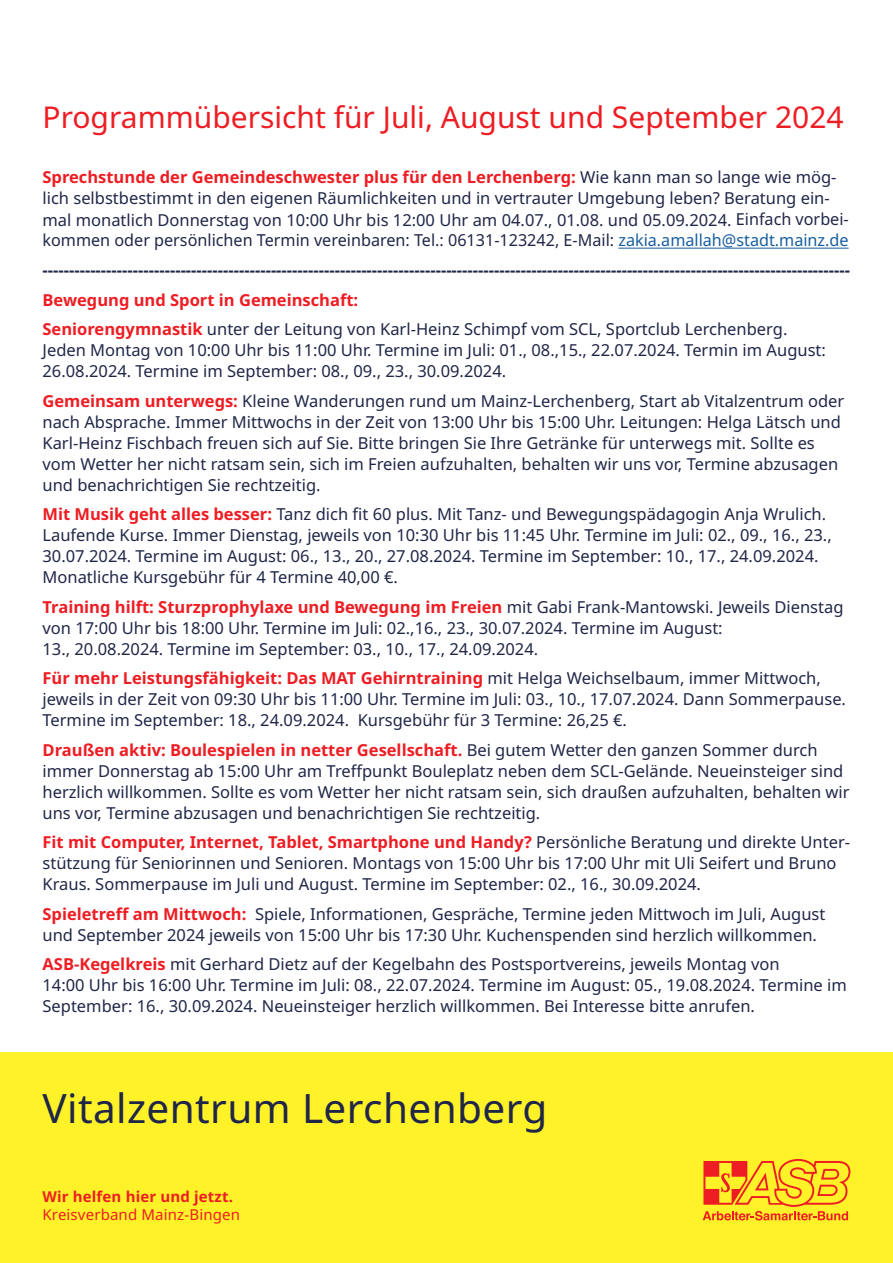
<style>
.page{position:relative;width:893px;height:1263px;background:#fff}
.page>*{position:absolute;margin:0;border:0;box-sizing:border-box;transform-origin:0 0}
.t1{font:40.5px "Noto Sans";color:#202647}
.t2{font:30px "Noto Sans";color:#ee1d23}
.t3{font:16.5px/21px "Noto Sans";color:#202647}
.t4{font:700 16.5px "Noto Sans";color:#202647}
.t5{font:15px "Noto Sans";letter-spacing:.01em;color:#ee1d23}
.t6{font:700 15px "Noto Sans";letter-spacing:.01em;color:#ee1d23}
.s1{font-weight:700;color:#ee1d23}
.s2{color:#175d9e}
</style>
<div class="page">
<hr style="left:618px;top:248px;width:231px;height:1px;background:#175d9e">
<div style="left:0;top:1052px;width:893px;height:211px;background:#fff229"></div>
<svg style="left:702px;top:1159px;width:148px;height:61px"></svg>
<h2 class="t2" style="left:43px;top:100px;width:803px">Programmübersicht für Juli, August und September 2024</h2>
<p class="t3" style="left:43px;top:167px;width:808px"><span class="s1">Sprechstunde der Gemeindeschwester plus für den Lerchenberg:</span> Wie kann man so lange wie mög&shy;lich selbstbestimmt in den eigenen Räumlichkeiten und in vertrauter Umgebung leben? Beratung ein&shy;mal monatlich Donnerstag von 10:00 Uhr bis 12:00 Uhr am 04.07., 01.08. und 05.09.2024. Einfach vorbei&shy;kommen oder persönlichen Termin vereinbaren: Tel.: 06131-123242, E-Mail: <span class="s2">zakia.amallah@stadt.mainz.de</span></p>
<p class="t4" style="left:43px;top:261px;width:809px">--------------------------------------------------------------------------------------------------------------------------------------------------------</p>
<p class="t3" style="left:43px;top:285px;width:746px;line-height:29.5px"><span class="s1">Bewegung und Sport in Gemeinschaft:<br>Seniorengymnastik</span> unter der Leitung von Karl-Heinz Schimpf vom SCL, Sportclub Lerchenberg.</p>
<p class="t3" style="left:43px;top:340px;width:785px">Jeden Montag von 10:00 Uhr bis 11:00 Uhr. Termine im Juli: 01., 08.,15., 22.07.2024. Termin im August:<br>26.08.2024. Termine im September: 08., 09., 23., 30.09.2024.</p>
<p class="t3" style="left:43px;top:390px;width:803px"><span class="s1">Gemeinsam unterwegs:</span> Kleine Wanderungen rund um Mainz-Lerchenberg, Start ab Vitalzentrum oder nach Absprache. Immer Mittwochs in der Zeit von 13:00 Uhr bis 15:00 Uhr. Leitungen: Helga Lätsch und Karl-Heinz Fischbach freuen sich auf Sie. Bitte bringen Sie Ihre Getränke für unterwegs mit. Sollte es vom Wetter her nicht ratsam sein, sich im Freien aufzuhalten, behalten wir uns vor, Termine abzusagen und benachrichtigen Sie rechtzeitig.</p>
<p class="t3" style="left:43px;top:504px;width:791px"><span class="s1">Mit Musik geht alles besser:</span> Tanz dich fit 60 plus. Mit Tanz- und Bewegungspädagogin Anja Wrulich.<br>Laufende Kurse. Immer Dienstag, jeweils von 10:30 Uhr bis 11:45 Uhr. Termine im Juli: 02., 09., 16., 23., 30.07.2024. Termine im August: 06., 13., 20., 27.08.2024. Termine im September: 10., 17., 24.09.2024.<br>Monatliche Kursgebühr für 4 Termine 40,00 €.</p>
<p class="t3" style="left:43px;top:596px;width:802px"><span class="s1">Training hilft: Sturzprophylaxe und Bewegung im Freien</span> mit Gabi Frank-Mantowski. Jeweils Dienstag von 17:00 Uhr bis 18:00 Uhr. Termine im Juli: 02.,16., 23., 30.07.2024. Termine im August:<br>13., 20.08.2024. Termine im September: 03., 10., 17., 24.09.2024.</p>
<p class="t3" style="left:43px;top:668px;width:805px"><span class="s1">Für mehr Leistungsfähigkeit: Das MAT Gehirntraining</span> mit Helga Weichselbaum, immer Mittwoch, jeweils in der Zeit von 09:30 Uhr bis 11:00 Uhr. Termine im Juli: 03., 10., 17.07.2024. Dann Sommerpause.<br>Termine im September: 18., 24.09.2024. Kursgebühr für 3 Termine: 26,25 €.</p>
<p class="t3" style="left:43px;top:739px;width:809px"><span class="s1">Draußen aktiv: Boulespielen in netter Gesellschaft.</span> Bei gutem Wetter den ganzen Sommer durch immer Donnerstag ab 15:00 Uhr am Treffpunkt Bouleplatz neben dem SCL-Gelände. Neueinsteiger sind herzlich willkommen. Sollte es vom Wetter her nicht ratsam sein, sich draußen aufzuhalten, behalten wir uns vor, Termine abzusagen und benachrichtigen Sie rechtzeitig.</p>
<p class="t3" style="left:43px;top:832px;width:809px"><span class="s1">Fit mit Computer, Internet, Tablet, Smartphone und Handy?</span> Persönliche Beratung und direkte Unter&shy;stützung für Seniorinnen und Senioren. Montags von 15:00 Uhr bis 17:00 Uhr mit Uli Seifert und Bruno<br>Kraus. Sommerpause im Juli und August. Termine im September: 02., 16., 30.09.2024.</p>
<p class="t3" style="left:43px;top:903px;width:784px"><span class="s1">Spieletreff am Mittwoch:</span> Spiele, Informationen, Gespräche, Termine jeden Mittwoch im Juli, August und September 2024 jeweils von 15:00 Uhr bis 17:30 Uhr. Kuchenspenden sind herzlich willkommen.</p>
<p class="t3" style="left:43px;top:954px;width:806px"><span class="s1">ASB-Kegelkreis</span> mit Gerhard Dietz auf der Kegelbahn des Postsportvereins, jeweils Montag von<br>14:00 Uhr bis 16:00 Uhr. Termine im Juli: 08., 22.07.2024. Termine im August: 05., 19.08.2024. Termine im<br>September: 16., 30.09.2024. Neueinsteiger herzlich willkommen. Bei Interesse bitte anrufen.</p>
<h1 class="t1" style="left:43px;top:1085px;width:506px">Vitalzentrum Lerchenberg</h1>
<h1 class="t1" style="left:85px;top:1091px;width:497px">Vitalzentrum Lerchenberg</h1>
<p class="t6" style="left:43px;top:1188px;width:192px">Wir helfen hier und jetzt.</p>
<p class="t5" style="left:43px;top:1206px;width:199px">Kreisverband Mainz-Bingen</p>
</div>
